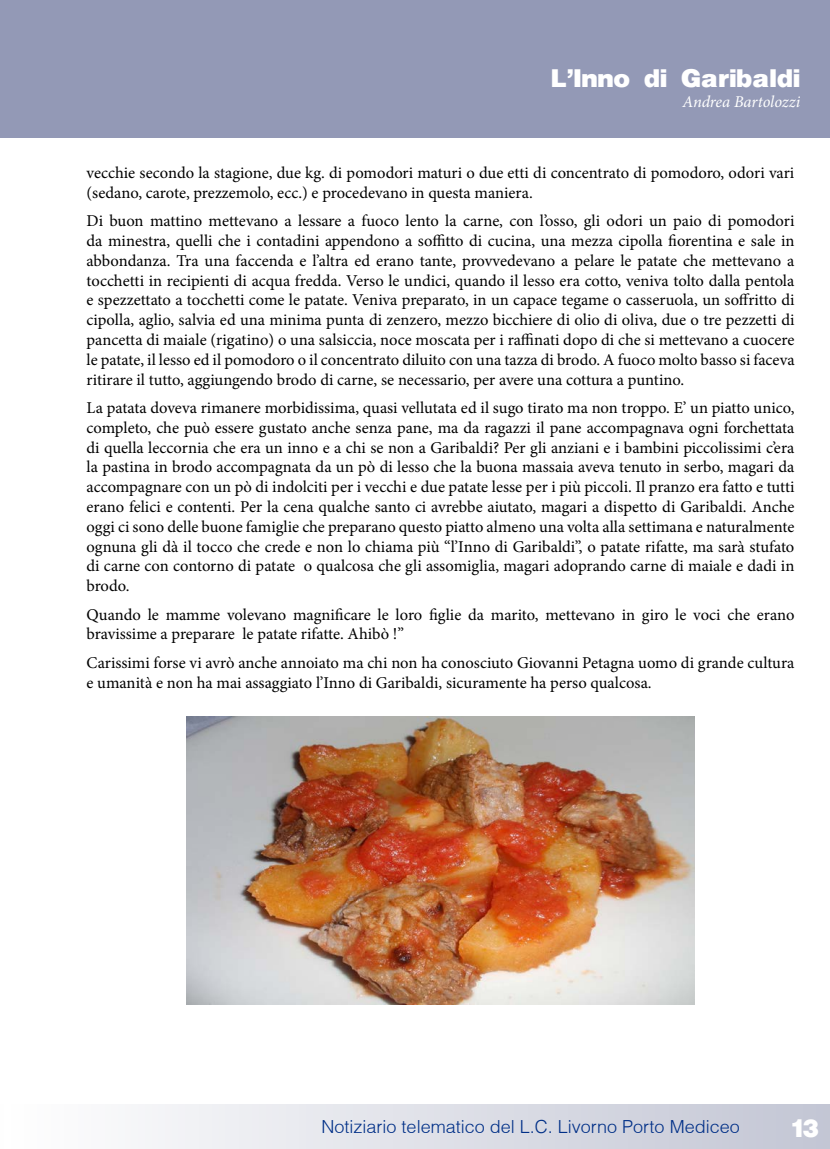
<style>
.page{position:relative;width:830px;height:1149px;background:#fff}
.page>*{position:absolute;margin:0;border:0;box-sizing:border-box;transform-origin:0 0}
.t1{font:27px "Helvetica Black cyr Bold";color:#fff}
.t2{font:300 18px "Helvetica";color:#002f87}
.t3{font:16.5px/19.8px "Minion Pro";color:#000}
.t4{font:italic 16.5px "Minion Pro";letter-spacing:-.01em;color:#fff}
</style>
<div class="page">
<div style="left:0;top:1103px;width:829px;height:45px;background:linear-gradient(to right,#fff,#c3c6d4)"></div>
<div style="left:0;top:0;width:829px;height:137px;background:#9399b6"></div>
<img style="left:186px;top:716px;width:508px;height:287px">
<h1 class="t1" style="left:550px;top:65px;width:250px">L’Inno di Garibaldi</h1>
<p class="t4" style="left:682px;top:90px;width:119px">Andrea Bartolozzi</p>
<p class="t3" style="left:86px;top:163px;width:709px">vecchie secondo la stagione, due kg. di pomodori maturi o due etti di concentrato di pomodoro, odori vari (sedano, carote, prezzemolo, ecc.) e procedevano in questa maniera.</p>
<p class="t3" style="left:86px;top:211px;width:709px;text-align:justify">Di buon mattino mettevano a lessare a fuoco lento la carne, con l’osso, gli odori un paio di pomodori da minestra, quelli che i contadini appendono a soffitto di cucina, una mezza cipolla fiorentina e sale in abbondanza. Tra una faccenda e l’altra ed erano tante, provvedevano a pelare le patate che mettevano a tocchetti in recipienti di acqua fredda. Verso le undici, quando il lesso era cotto, veniva tolto dalla pentola e spezzettato a tocchetti come le patate. Veniva preparato, in un capace tegame o casseruola, un soffritto di cipolla, aglio, salvia ed una minima punta di zenzero, mezzo bicchiere di olio di oliva, due o tre pezzetti di pancetta di maiale (rigatino) o una salsiccia, noce moscata per i raffinati dopo di che si mettevano a cuocere le patate, il lesso ed il pomodoro o il concentrato diluito con una tazza di brodo. A fuoco molto basso si faceva ritirare il tutto, aggiungendo brodo di carne, se necessario, per avere una cottura a puntino.</p>
<p class="t3" style="left:86px;top:398px;width:709px;text-align:justify">La patata doveva rimanere morbidissima, quasi vellutata ed il sugo tirato ma non troppo. E’ un piatto unico, completo, che può essere gustato anche senza pane, ma da ragazzi il pane accompagnava ogni forchettata di quella leccornia che era un inno e a chi se non a Garibaldi? Per gli anziani e i bambini piccolissimi c’era la pastina in brodo accompagnata da un pò di lesso che la buona massaia aveva tenuto in serbo, magari da accompagnare con un pò di indolciti per i vecchi e due patate lesse per i più piccoli. Il pranzo era fatto e tutti erano felici e contenti. Per la cena qualche santo ci avrebbe aiutato, magari a dispetto di Garibaldi. Anche oggi ci sono delle buone famiglie che preparano questo piatto almeno una volta alla settimana e naturalmente ognuna gli dà il tocco che crede e non lo chiama più “l’Inno di Garibaldi”, o patate rifatte, ma sarà stufato di carne con contorno di patate o qualcosa che gli assomiglia, magari adoprando carne di maiale e dadi in brodo.</p>
<p class="t3" style="left:86px;top:604px;width:709px">Quando le mamme volevano magnificare le loro figlie da marito, mettevano in giro le voci che erano bravissime a preparare le patate rifatte. Ahibò !”</p>
<p class="t3" style="left:86px;top:652px;width:709px">Carissimi forse vi avrò anche annoiato ma chi non ha conosciuto Giovanni Petagna uomo di grande cultura e umanità e non ha mai assaggiato l’Inno di Garibaldi, sicuramente ha perso qualcosa.</p>
<p class="t2" style="left:321px;top:1114px;width:419px">Notiziario telematico del L.C. Livorno Porto Mediceo</p>
<h1 class="t1" style="left:791px;top:1114px;width:29px">13</h1>
</div>
